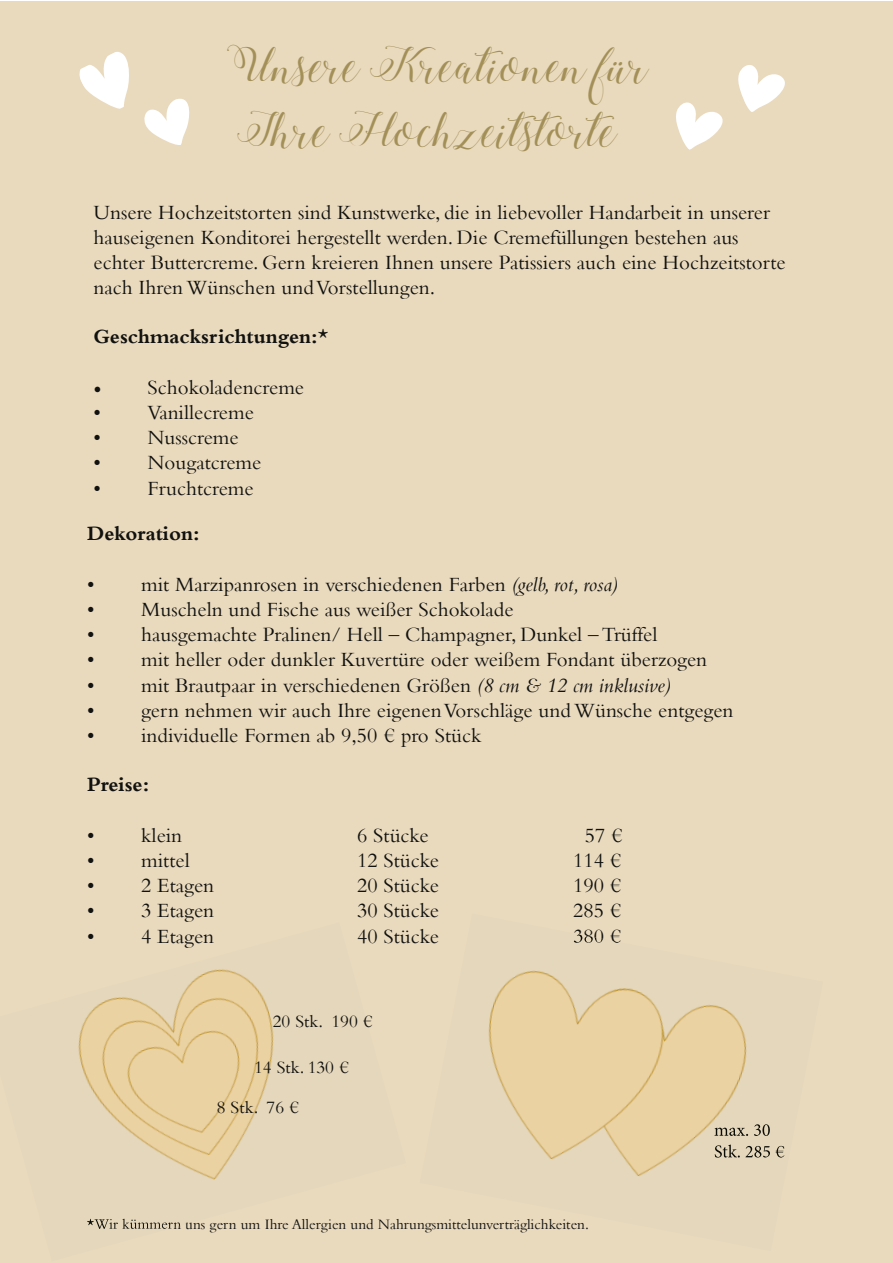
<style>
.page{position:relative;width:893px;height:1263px;background:#fff}
.page>*{position:absolute;margin:0;border:0;box-sizing:border-box;transform-origin:0 0}
.t1{font:45px/64.8px "Stylish Calligraphy Demo";color:#a39058}
.t2{font:21px/25.2px "Bembo";color:#11110f}
.t3{font:700 21px "Bembo";color:#11110f}
.t4{font:18px "Bembo";color:#11110f}
.t5{font:15px "Bembo";color:#11110f}
.s1{font-weight:400}
.s2{font-family:"Minion Pro"}
.s3{font-style:italic}
</style>
<div class="page">
<div style="left:0;top:1px;width:893px;height:1261px;background:#e9dabe"></div>
<svg style="left:676px;top:65px;width:109px;height:85px"></svg>
<svg style="left:79px;top:52px;width:111px;height:93px"></svg>
<img style="left:78px;top:969px;width:196px;height:211px">
<img style="left:87px;top:1218px;width:105px;height:11px">
<img style="left:488px;top:970px;width:297px;height:206px">
<img style="left:573px;top:934px;width:46px;height:9px">
<img style="left:714px;top:1124px;width:56px;height:12px">
<img style="left:715px;top:1144px;width:56px;height:13px">
<svg style="left:776px;top:1146px;width:8px;height:11px"></svg>
<h1 class="t1" style="left:227px;top:33px;width:423px">Unsere Kreationen für<br>Ihre Hochzeitstorte</h1>
<p class="t2" style="left:94px;top:199px;width:694px">Unsere Hochzeitstorten sind Kunstwerke, die in liebevoller Handarbeit in unserer hauseigenen Konditorei hergestellt werden. Die Cremefüllungen bestehen aus echter Buttercreme. Gern kreieren Ihnen unsere Patissiers auch eine Hochzeitstorte nach Ihren Wünschen und Vorstellungen.</p>
<p class="t3" style="left:94px;top:324px;width:236px">Geschmacksrichtungen:<span class="s1">*</span></p>
<p class="t2" style="left:94px;top:374px;width:212px"><span class="s2">•</span> Schokoladencreme</p>
<p class="t2" style="left:94px;top:399px;width:162px">• Vanillecreme</p>
<p class="t2" style="left:94px;top:424px;width:147px">• Nusscreme</p>
<p class="t2" style="left:94px;top:450px;width:169px">• Nougatcreme</p>
<p class="t2" style="left:94px;top:475px;width:162px">• Fruchtcreme</p>
<p class="t3" style="left:87px;top:521px;width:114px">Dekoration:</p>
<p class="t2" style="left:87px;top:571px;width:532px">• mit Marzipanrosen in verschiedenen Farben <span class="s3">(gelb, rot, rosa)</span></p>
<p class="t2" style="left:87px;top:596px;width:428px">• Muscheln und Fische aus weißer Schokolade</p>
<p class="t2" style="left:87px;top:621px;width:572px">• hausgemachte Pralinen/ Hell – Champagner, Dunkel – Trüffel</p>
<p class="t2" style="left:87px;top:647px;width:621px">• mit heller oder dunkler Kuvertüre oder weißem Fondant überzogen</p>
<p class="t2" style="left:87px;top:672px;width:585px">• mit Brautpaar in verschiedenen Größen <span class="s3">(8 cm &amp; 12 cm inklusive)</span></p>
<p class="t2" style="left:87px;top:697px;width:648px">• gern nehmen wir auch Ihre eigenen Vorschläge und Wünsche entgegen</p>
<p class="t2" style="left:87px;top:722px;width:396px">• individuelle Formen ab 9,50 € pro Stück</p>
<p class="t3" style="left:87px;top:772px;width:64px">Preise:</p>
<p class="t2" style="left:87px;top:822px;width:97px">• klein</p>
<p class="t2" style="left:357px;top:822px;width:73px">6 Stücke</p>
<p class="t2" style="left:585px;top:822px;width:40px">57 €</p>
<p class="t2" style="left:87px;top:847px;width:104px">• mittel</p>
<p class="t2" style="left:357px;top:847px;width:83px">12 Stücke</p>
<p class="t2" style="left:573px;top:847px;width:50px">114 €</p>
<p class="t2" style="left:87px;top:872px;width:129px">• 2 Etagen</p>
<p class="t2" style="left:357px;top:872px;width:83px">20 Stücke</p>
<p class="t2" style="left:573px;top:872px;width:50px">190 €</p>
<p class="t2" style="left:87px;top:897px;width:129px">• 3 Etagen</p>
<p class="t2" style="left:357px;top:897px;width:83px">30 Stücke</p>
<p class="t2" style="left:573px;top:897px;width:50px">285 €</p>
<p class="t2" style="left:87px;top:923px;width:129px">• 4 Etagen</p>
<p class="t2" style="left:357px;top:923px;width:83px">40 Stücke</p>
<p class="t2" style="left:573px;top:923px;width:50px">380 €</p>
<p class="t4" style="left:273px;top:1011px;width:102px">20 Stk. 190 €</p>
<p class="t4" style="left:254px;top:1056px;width:97px">14 Stk. 130 €</p>
<p class="t4" style="left:217px;top:1096px;width:84px">8 Stk. 76 €</p>
<p class="t5" style="left:87px;top:1215px;width:504px">*Wir kümmern uns gern um Ihre Allergien und Nahrungsmittelunverträglichkeiten.</p>
</div>
